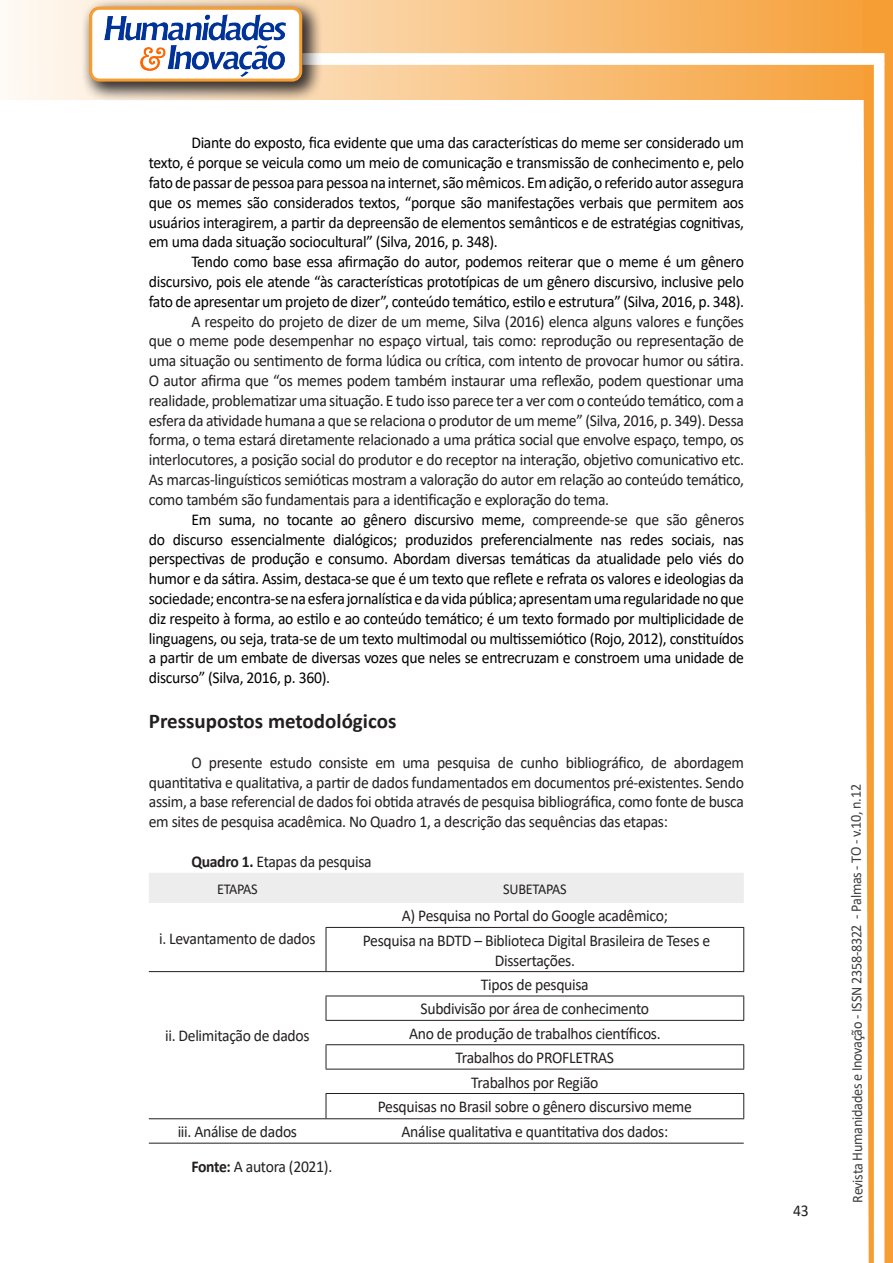
<style>
.page{position:relative;width:893px;height:1263px;background:#fff}
.page>*{position:absolute;margin:0;border:0;box-sizing:border-box;transform-origin:0 0}
.Titulo_2{font:700 21px "Calibri";color:#231f20}
.texto{font:16.5px/19.8px "Calibri";letter-spacing:-.02em;color:#231f20;text-align:justify;scale:.95 1}
.texto-2{font:16.5px/19.8px "Calibri";letter-spacing:-.02em;color:#000;text-align:justify;scale:.95 1}
.t1{font:15px "Calibri";letter-spacing:-.025em;color:#3e3e3f;scale:.95 1}
.texto-3{font:15px "Calibri";letter-spacing:-.02em;color:#231f20;scale:.95 1}
.s1{color:#231f20}
.s2{font-weight:700}
</style>
<div class="page">
<svg style="left:5px;top:0;width:858px;height:100px;background:#f9c484"></svg>
<div style="left:302px;top:53px;width:582px;height:12px;background:#fff;border:2px solid #fff"></div>
<svg style="left:863px;top:0;width:30px;height:1263px"></svg>
<div style="left:81px;top:0;width:241px;height:102px;background:#231f20;opacity:.75"></div>
<div style="left:91px;top:8px;width:210px;height:72px;background:#fff;border-radius:9px"></div>
<img style="left:104px;top:14px;width:181px;height:62px">
<div style="left:89px;top:7px;width:213px;height:75px;border:3px solid #f69e34;border-radius:9px"></div>
<div style="left:149px;top:873px;width:595px;height:30px;background:#ededed"></div>
<hr style="left:326px;top:927px;width:418px;height:1px;background:#231f20">
<hr style="left:326px;top:928px;width:1px;height:43px;background:#231f20">
<hr style="left:743px;top:928px;width:1px;height:43px;background:#231f20">
<hr style="left:149px;top:971px;width:177px;height:1px;background:#231f20">
<hr style="left:326px;top:971px;width:418px;height:1px;background:#231f20">
<hr style="left:326px;top:995px;width:418px;height:1px;background:#231f20">
<svg style="left:326px;top:996px;width:1px;height:24px"></svg>
<svg style="left:743px;top:996px;width:1px;height:24px"></svg>
<hr style="left:326px;top:1020px;width:418px;height:1px;background:#231f20">
<hr style="left:326px;top:1044px;width:418px;height:1px;background:#231f20">
<svg style="left:326px;top:1045px;width:1px;height:24px"></svg>
<svg style="left:743px;top:1045px;width:1px;height:24px"></svg>
<hr style="left:326px;top:1069px;width:418px;height:1px;background:#231f20">
<hr style="left:326px;top:1093px;width:418px;height:1px;background:#231f20">
<svg style="left:326px;top:1094px;width:1px;height:24px"></svg>
<svg style="left:743px;top:1094px;width:1px;height:24px"></svg>
<hr style="left:149px;top:1118px;width:177px;height:1px;background:#231f20">
<hr style="left:326px;top:1118px;width:418px;height:1px;background:#231f20">
<hr style="left:149px;top:1143px;width:177px;height:1px;background:#231f20">
<hr style="left:326px;top:1143px;width:418px;height:1px;background:#231f20">
<p class="texto-2" style="left:149px;top:133px;width:628px;text-indent:43px">Diante do exposto, fica evidente que uma das características do meme ser considerado um texto, é porque se veicula como um meio de comunicação e transmissão de conhecimento e, pelo fato de passar de pessoa para pessoa na internet, são mêmicos. Em adição, o referido autor assegura que os memes são considerados textos, “porque são manifestações verbais que permitem aos usuários interagirem, a partir da depreensão de elementos semânticos e de estratégias cognitivas, em uma dada situação sociocultural” (Silva, 2016, p. 348).</p>
<p class="texto-2" style="left:149px;top:251px;width:628px;text-indent:43px">Tendo como base essa afirmação do autor, podemos reiterar que o meme é um gênero discursivo, pois ele atende “às características prototípicas de um gênero discursivo, inclusive pelo fato de apresentar um projeto de dizer”, conteúdo temático, estilo e estrutura” (Silva, 2016, p. 348).</p>
<p class="texto" style="left:149px;top:311px;width:628px;text-indent:43px">A respeito do projeto de dizer de um meme, Silva (2016) elenca alguns valores e funções que o meme pode desempenhar no espaço virtual, tais como: reprodução ou representação de uma situação ou sentimento de forma lúdica ou crítica, com intento de provocar humor ou sátira.<br>O autor afirma que “os memes podem também instaurar uma reflexão, podem questionar uma realidade, problematizar uma situação. E tudo isso parece ter a ver com o conteúdo temático, com a esfera da atividade humana a que se relaciona o produtor de um meme” (Silva, 2016, p. 349). Dessa forma, o tema estará diretamente relacionado a uma prática social que envolve espaço, tempo, os interlocutores, a posição social do produtor e do receptor na interação, objetivo comunicativo etc.<br>As marcas-linguísticos semióticas mostram a valoração do autor em relação ao conteúdo temático, como também são fundamentais para a identificação e exploração do tema.</p>
<p class="texto-2" style="left:149px;top:509px;width:628px;text-indent:43px">Em suma, no tocante ao gênero discursivo meme, <span class="s1">compreende-se que são gêneros </span>do discurso essencialmente dialógicos; produzidos preferencialmente nas redes sociais, nas perspectivas de produção e consumo. Abordam diversas temáticas da atualidade pelo viés do humor e da sátira. Assim, destaca-se que é um texto que reflete e refrata os valores e ideologias da sociedade; encontra-se na esfera jornalística e da vida pública; apresentam uma regularidade no que diz respeito à forma, ao estilo e ao conteúdo temático; é um texto formado por multiplicidade de linguagens, ou seja, trata-se de um texto multimodal ou multissemiótico (Rojo, 2012), constituídos a partir de um embate de diversas vozes que neles se entrecruzam e constroem uma unidade de discurso” (Silva, 2016, p. 360).</p>
<p class="Titulo_2" style="left:149px;top:706px;width:249px">Pressupostos metodológicos</p>
<p class="texto" style="left:149px;top:752px;width:628px;text-indent:43px">O presente estudo consiste em uma pesquisa de cunho bibliográfico, de abordagem quantitativa e qualitativa, a partir de dados fundamentados em documentos pré-existentes. Sendo assim, a base referencial de dados foi obtida através de pesquisa bibliográfica, como fonte de busca em sites de pesquisa acadêmica. No Quadro 1, a descrição das sequências das etapas:</p>
<p class="texto" style="left:191px;top:851px;width:191px"><span class="s2">Quadro 1.</span> Etapas da pesquisa</p>
<p class="texto-3" style="left:217px;top:878px;width:44px">ETAPAS</p>
<p class="texto-3" style="left:503px;top:878px;width:68px">SUBETAPAS</p>
<p class="texto" style="left:159px;top:928px;width:166px">i. Levantamento de dados</p>
<p class="texto" style="left:402px;top:906px;width:282px">A) Pesquisa no Portal do Google acadêmico;</p>
<p class="texto" style="left:363px;top:930px;width:367px;text-align:center">Pesquisa na BDTD – Biblioteca Digital Brasileira de Teses e<br>Dissertações.</p>
<p class="texto" style="left:165px;top:1026px;width:154px">ii. Delimitação de dados</p>
<p class="texto" style="left:481px;top:974px;width:115px">Tipos de pesquisa</p>
<p class="texto" style="left:420px;top:998px;width:242px">Subdivisão por área de conhecimento</p>
<p class="texto" style="left:409px;top:1023px;width:266px">Ano de produção de trabalhos científicos.</p>
<p class="texto" style="left:456px;top:1047px;width:168px">Trabalhos do PROFLETRAS</p>
<p class="texto" style="left:471px;top:1072px;width:135px">Trabalhos por Região</p>
<p class="texto" style="left:378px;top:1096px;width:332px">Pesquisas no Brasil sobre o gênero discursivo meme</p>
<p class="texto" style="left:178px;top:1121px;width:127px">iii. Análise de dados</p>
<p class="texto" style="left:401px;top:1121px;width:282px">Análise qualitativa e quantitativa dos dados:</p>
<p class="texto" style="left:191px;top:1156px;width:150px"><span class="s2">Fonte:</span> A autora (2021).</p>
<p class="texto" style="left:793px;top:1200px;width:18px">43</p>
<p class="t1" style="left:846px;top:1203px;width:442px;rotate:-90deg">Revista Humanidades e Inovação - ISSN 2358-8322 - Palmas - TO - v.10, n.12</p>
</div>
